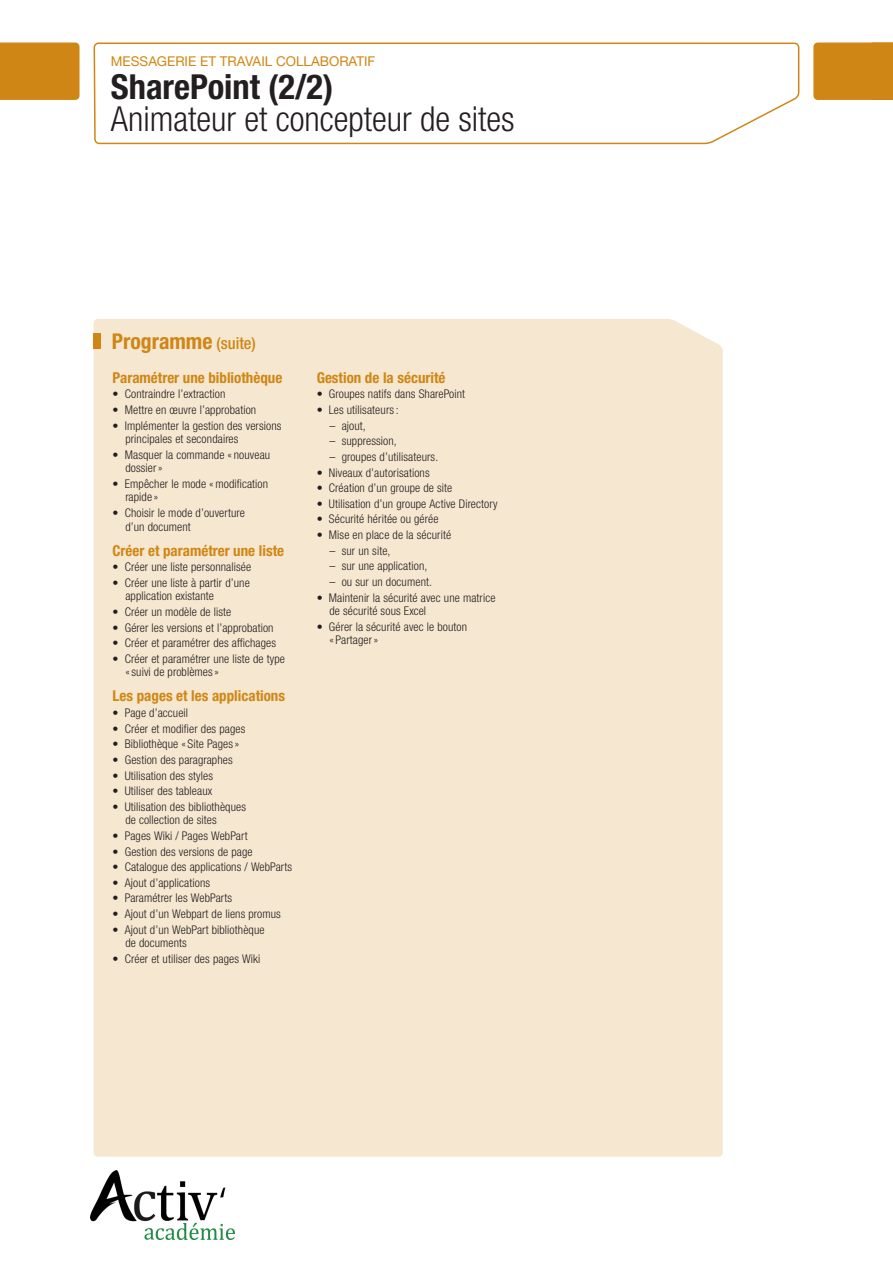
<style>
.page{position:relative;width:893px;height:1263px;background:#fff}
.page>*{position:absolute;margin:0;border:0;box-sizing:border-box;transform-origin:0 0}
.Titre_Formation-N1{font:300 condensed 34.5px/31.5px "Helvetica Neue LTW1 G";color:#231f20}
.t1{font:700 condensed 21.75px "Helvetica Neue LTW1 G";color:#d08614}
.Programme-N3{font:700 condensed 15px "Helvetica Neue LTW1 G";color:#d08614}
.t2{font:13.5px "Helvetica Neue LTW1 G";color:#d08614}
.Programme-Txt_courant_avec_puce{font:300 condensed 12px/13.5px "Helvetica Neue LTW1 G";letter-spacing:.01em;color:#231f20}
.s1{font-weight:700}
.s2{font-weight:500;font-size:16.5px}
</style>
<div class="page">
<div style="left:94px;top:555px;width:629px;height:602px;background:#f6e7d0"></div>
<svg style="left:93px;top:42px;width:707px;height:513px"></svg>
<div style="left:813px;top:43px;width:80px;height:57px;background:#d08614"></div>
<div style="left:0;top:43px;width:80px;height:57px;background:#d08614"></div>
<img style="left:90px;top:1171px;width:144px;height:68px">
<p class="t2" style="left:111px;top:53px;width:266px">MESSAGERIE ET TRAVAIL COLLABORATIF</p>
<p class="Titre_Formation-N1" style="left:111px;top:71px;width:405px"><span class="s1">SharePoint (2/2)<br></span>Animateur et concepteur de sites</p>
<h2 class="t1" style="left:112px;top:329px;width:145px">Programme <span class="s2">(suite)</span></h2>
<p class="Programme-N3" style="left:113px;top:368px;width:171px">Paramétrer une bibliothèque</p>
<p class="Programme-Txt_courant_avec_puce" style="left:113px;top:387px;width:114px">• Contraindre l’extraction</p>
<p class="Programme-Txt_courant_avec_puce" style="left:113px;top:403px;width:145px">• Mettre en œuvre l’approbation</p>
<p class="Programme-Txt_courant_avec_puce" style="left:125px;top:419px;width:158px;text-indent:-13px">• Implémenter la gestion des versions principales et secondaires</p>
<p class="Programme-Txt_courant_avec_puce" style="left:125px;top:448px;width:146px;text-indent:-13px">• Masquer la commande « nouveau dossier»</p>
<p class="Programme-Txt_courant_avec_puce" style="left:125px;top:477px;width:144px;text-indent:-13px">• Empêcher le mode «modification rapide »</p>
<p class="Programme-Txt_courant_avec_puce" style="left:125px;top:506px;width:121px;text-indent:-13px">• Choisir le mode d’ouverture d’un document</p>
<p class="Programme-N3" style="left:113px;top:541px;width:173px">Créer et paramétrer une liste</p>
<p class="Programme-Txt_courant_avec_puce" style="left:113px;top:560px;width:140px">• Créer une liste personnalisée</p>
<p class="Programme-Txt_courant_avec_puce" style="left:125px;top:576px;width:126px;text-indent:-13px">• Créer une liste à partir d’une application existante</p>
<p class="Programme-Txt_courant_avec_puce" style="left:113px;top:605px;width:120px">• Créer un modèle de liste</p>
<p class="Programme-Txt_courant_avec_puce" style="left:113px;top:621px;width:162px">• Gérer les versions et l’approbation</p>
<p class="Programme-Txt_courant_avec_puce" style="left:113px;top:636px;width:165px">• Créer et paramétrer des affichages</p>
<p class="Programme-Txt_courant_avec_puce" style="left:125px;top:652px;width:161px;text-indent:-13px">• Créer et paramétrer une liste de type «suivi de problèmes»</p>
<p class="Programme-N3" style="left:113px;top:687px;width:174px">Les pages et les applications</p>
<p class="Programme-Txt_courant_avec_puce" style="left:113px;top:706px;width:77px">• Page d’accueil</p>
<p class="Programme-Txt_courant_avec_puce" style="left:113px;top:722px;width:134px">• Créer et modifier des pages</p>
<p class="Programme-Txt_courant_avec_puce" style="left:113px;top:737px;width:128px">• Bibliothèque « Site Pages»</p>
<p class="Programme-Txt_courant_avec_puce" style="left:113px;top:753px;width:122px">• Gestion des paragraphes</p>
<p class="Programme-Txt_courant_avec_puce" style="left:113px;top:769px;width:102px">• Utilisation des styles</p>
<p class="Programme-Txt_courant_avec_puce" style="left:113px;top:784px;width:101px">• Utiliser des tableaux</p>
<p class="Programme-Txt_courant_avec_puce" style="left:125px;top:800px;width:122px;text-indent:-13px">• Utilisation des bibliothèques de collection de sites</p>
<p class="Programme-Txt_courant_avec_puce" style="left:113px;top:829px;width:136px">• Pages Wiki / Pages WebPart</p>
<p class="Programme-Txt_courant_avec_puce" style="left:113px;top:845px;width:142px">• Gestion des versions de page</p>
<p class="Programme-Txt_courant_avec_puce" style="left:113px;top:860px;width:181px">• Catalogue des applications / WebParts</p>
<p class="Programme-Txt_courant_avec_puce" style="left:113px;top:876px;width:99px">• Ajout d’applications</p>
<p class="Programme-Txt_courant_avec_puce" style="left:113px;top:891px;width:121px">• Paramétrer les WebParts</p>
<p class="Programme-Txt_courant_avec_puce" style="left:113px;top:907px;width:170px">• Ajout d’un Webpart de liens promus</p>
<p class="Programme-Txt_courant_avec_puce" style="left:125px;top:923px;width:141px;text-indent:-13px">• Ajout d’un WebPart bibliothèque de documents</p>
<p class="Programme-Txt_courant_avec_puce" style="left:113px;top:952px;width:149px">• Créer et utiliser des pages Wiki</p>
<p class="Programme-N3" style="left:317px;top:368px;width:130px">Gestion de la sécurité</p>
<p class="Programme-Txt_courant_avec_puce" style="left:317px;top:387px;width:150px">• Groupes natifs dans SharePoint</p>
<p class="Programme-Txt_courant_avec_puce" style="left:317px;top:403px;width:84px">• Les utilisateurs:</p>
<p class="Programme-Txt_courant_avec_puce" style="left:329px;top:419px;width:38px">– ajout,</p>
<p class="Programme-Txt_courant_avec_puce" style="left:329px;top:434px;width:69px">– suppression,</p>
<p class="Programme-Txt_courant_avec_puce" style="left:329px;top:450px;width:110px">– groupes d’utilisateurs.</p>
<p class="Programme-Txt_courant_avec_puce" style="left:317px;top:466px;width:115px">• Niveaux d’autorisations</p>
<p class="Programme-Txt_courant_avec_puce" style="left:317px;top:481px;width:137px">• Création d’un groupe de site</p>
<p class="Programme-Txt_courant_avec_puce" style="left:317px;top:497px;width:182px">• Utilisation d’un groupe Active Directory</p>
<p class="Programme-Txt_courant_avec_puce" style="left:317px;top:513px;width:123px">• Sécurité héritée ou gérée</p>
<p class="Programme-Txt_courant_avec_puce" style="left:317px;top:528px;width:136px">• Mise en place de la sécurité</p>
<p class="Programme-Txt_courant_avec_puce" style="left:329px;top:544px;width:63px">– sur un site,</p>
<p class="Programme-Txt_courant_avec_puce" style="left:329px;top:559px;width:99px">– sur une application,</p>
<p class="Programme-Txt_courant_avec_puce" style="left:329px;top:575px;width:104px">– ou sur un document.</p>
<p class="Programme-Txt_courant_avec_puce" style="left:329px;top:591px;width:168px;text-indent:-13px">• Maintenir la sécurité avec une matrice de sécurité sous Excel</p>
<p class="Programme-Txt_courant_avec_puce" style="left:329px;top:620px;width:139px;text-indent:-13px">• Gérer la sécurité avec le bouton « Partager»</p>
</div>
